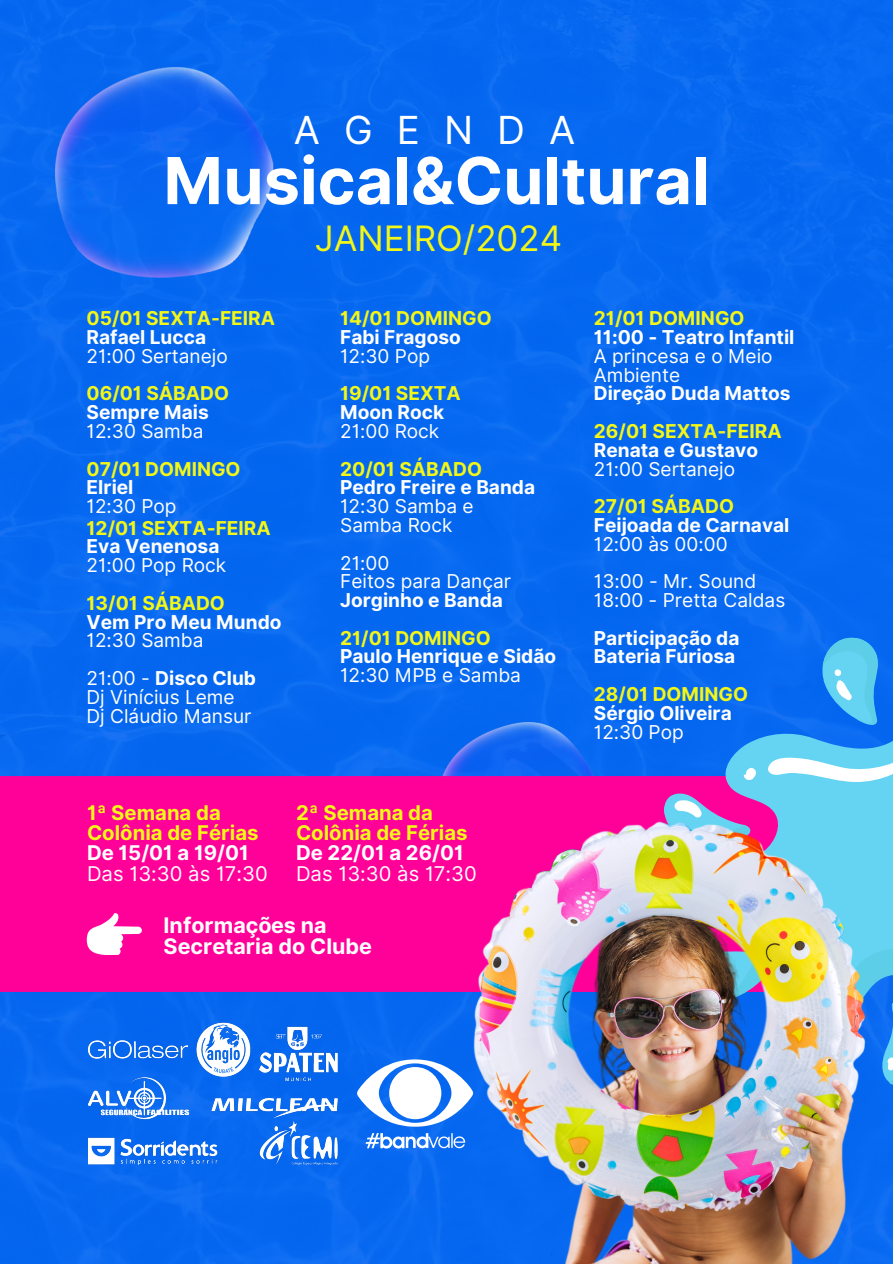
<style>
.page{position:relative;width:893px;height:1264px;background:#fff}
.page>*{position:absolute;margin:0;border:0;box-sizing:border-box;transform-origin:0 0}
.t1{font:700 64.8px "Inter";color:#fff}
.t2{font:38.7px "Inter";letter-spacing:.62em;color:#fff}
.t3{font:34.95px "Inter";color:#f3f717}
.t4{font:700 21.45px/21.5px "Inter";color:#fff}
.t5{font:700 20.25px "Inter";color:#f3f717}
.t6{font:20.25px "Inter";color:#fff}
.t7{font:700 20.25px "Inter";color:#fff}
.t8{font:700 19.05px/18.8px "Inter";color:#fff}
.t9{font:19.05px/18.8px "Inter";color:#fff}
.t10{font:700 19.05px "Inter";color:#f3f717}
.s1{font-weight:400}
</style>
<div class="page">
<div style="left:0;top:0;width:892px;height:1263px;background:#0567f0"></div>
<img style="left:438px;top:722px;width:163px;height:54px">
<div style="left:0;top:776px;width:615px;height:215px;background:#ff0198"></div>
<svg style="left:621px;top:605px;width:271px;height:216px;background:#0f66ee"></svg>
<svg style="left:628px;top:641px;width:264px;height:455px;background:#458bea"></svg>
<img style="left:55px;top:67px;width:219px;height:211px">
<img style="left:87px;top:1019px;width:259px;height:147px">
<svg style="left:357px;top:1059px;width:116px;height:67px"></svg>
<div style="left:389px;top:1067px;width:52px;height:52px;background:#fff;border-radius:50%"></div>
<svg style="left:365px;top:1133px;width:100px;height:15px"></svg>
<img style="left:473px;top:821px;width:392px;height:442px">
<svg style="left:87px;top:912px;width:55px;height:42px"></svg>
<p class="t2" style="left:294px;top:107px;width:283px">AGENDA</p>
<p class="t1" style="left:163px;top:142px;width:547px">Musical&amp;Cultural</p>
<p class="t10" style="left:87px;top:307px;width:190px">05/01 SEXTA-FEIRA</p>
<p class="t8" style="left:87px;top:327px;width:121px">Rafael Lucca</p>
<p class="t9" style="left:87px;top:346px;width:143px">21:00 Sertanejo</p>
<p class="t10" style="left:87px;top:382px;width:144px">06/01 SÁBADO</p>
<p class="t8" style="left:87px;top:403px;width:124px">Sempre Mais</p>
<p class="t9" style="left:87px;top:421px;width:118px">12:30 Samba</p>
<p class="t10" style="left:87px;top:457px;width:155px">07/01 DOMINGO</p>
<p class="t8" style="left:87px;top:478px;width:48px">Elriel</p>
<p class="t9" style="left:87px;top:497px;width:91px">12:30 Pop</p>
<p class="t10" style="left:87px;top:516px;width:186px">12/01 SEXTA-FEIRA</p>
<p class="t8" style="left:87px;top:537px;width:134px">Eva Venenosa</p>
<p class="t9" style="left:87px;top:556px;width:141px">21:00 Pop Rock</p>
<p class="t10" style="left:87px;top:591px;width:140px">13/01 SÁBADO</p>
<p class="t8" style="left:87px;top:612px;width:196px">Vem Pro Meu Mundo</p>
<p class="t9" style="left:87px;top:631px;width:118px">12:30 Samba</p>
<p class="t8" style="left:87px;top:668px;width:171px"><span class="s1">21:00 -</span> Disco Club</p>
<p class="t9" style="left:87px;top:687px;width:150px">Dj Vinícius Leme</p>
<p class="t9" style="left:87px;top:706px;width:166px">Dj Cláudio Mansur</p>
<p class="t3" style="left:315px;top:218px;width:249px">JANEIRO/2024</p>
<p class="t10" style="left:340px;top:307px;width:153px">14/01 DOMINGO</p>
<p class="t8" style="left:340px;top:327px;width:122px">Fabi Fragoso</p>
<p class="t9" style="left:340px;top:346px;width:91px">12:30 Pop</p>
<p class="t10" style="left:340px;top:382px;width:122px">19/01 SEXTA</p>
<p class="t8" style="left:340px;top:403px;width:105px">Moon Rock</p>
<p class="t9" style="left:340px;top:421px;width:101px">21:00 Rock</p>
<p class="t10" style="left:340px;top:457px;width:143px">20/01 SÁBADO</p>
<p class="t8" style="left:340px;top:478px;width:196px">Pedro Freire e Banda</p>
<p class="t9" style="left:340px;top:497px;width:135px">12:30 Samba e</p>
<p class="t9" style="left:340px;top:515px;width:114px">Samba Rock</p>
<p class="t9" style="left:340px;top:553px;width:51px">21:00</p>
<p class="t9" style="left:340px;top:572px;width:172px">Feitos para Dançar</p>
<p class="t8" style="left:340px;top:591px;width:164px">Jorginho e Banda</p>
<p class="t10" style="left:340px;top:626px;width:152px">21/01 DOMINGO</p>
<p class="t8" style="left:340px;top:647px;width:217px">Paulo Henrique e Sidão</p>
<p class="t9" style="left:340px;top:666px;width:182px">12:30 MPB e Samba</p>
<p class="t5" style="left:87px;top:800px;width:135px">1ª Semana da</p>
<p class="t5" style="left:87px;top:820px;width:173px">Colônia de Férias</p>
<p class="t7" style="left:87px;top:841px;width:163px">De 15/01 a 19/01</p>
<p class="t6" style="left:87px;top:861px;width:182px">Das 13:30 às 17:30</p>
<p class="t4" style="left:164px;top:914px;width:210px">Informações na<br>Secretaria do Clube</p>
<p class="t5" style="left:296px;top:800px;width:138px">2ª Semana da</p>
<p class="t5" style="left:296px;top:820px;width:173px">Colônia de Férias</p>
<p class="t7" style="left:296px;top:841px;width:169px">De 22/01 a 26/01</p>
<p class="t6" style="left:296px;top:861px;width:182px">Das 13:30 às 17:30</p>
<p class="t10" style="left:594px;top:307px;width:152px">21/01 DOMINGO</p>
<p class="t8" style="left:594px;top:327px;width:202px">11:00 - Teatro Infantil</p>
<p class="t9" style="left:594px;top:346px;width:180px">A princesa e o Meio<br>Ambiente</p>
<p class="t8" style="left:594px;top:384px;width:198px">Direção Duda Mattos</p>
<p class="t10" style="left:594px;top:419px;width:189px">26/01 SEXTA-FEIRA</p>
<p class="t8" style="left:594px;top:440px;width:166px">Renata e Gustavo</p>
<p class="t9" style="left:594px;top:459px;width:143px">21:00 Sertanejo</p>
<p class="t10" style="left:594px;top:495px;width:141px">27/01 SÁBADO</p>
<p class="t8" style="left:594px;top:515px;width:197px">Feijoada de Carnaval<br><span class="s1">12:00 às 00:00</span></p>
<p class="t9" style="left:594px;top:572px;width:164px">13:00 - Mr. Sound</p>
<p class="t9" style="left:594px;top:591px;width:193px">18:00 - Pretta Caldas</p>
<p class="t8" style="left:594px;top:628px;width:147px">Participação da</p>
<p class="t8" style="left:594px;top:647px;width:143px">Bateria Furiosa</p>
<p class="t10" style="left:594px;top:682px;width:156px">28/01 DOMINGO</p>
<p class="t8" style="left:594px;top:703px;width:139px">Sérgio Oliveira</p>
<p class="t9" style="left:594px;top:722px;width:91px">12:30 Pop</p>
</div>
